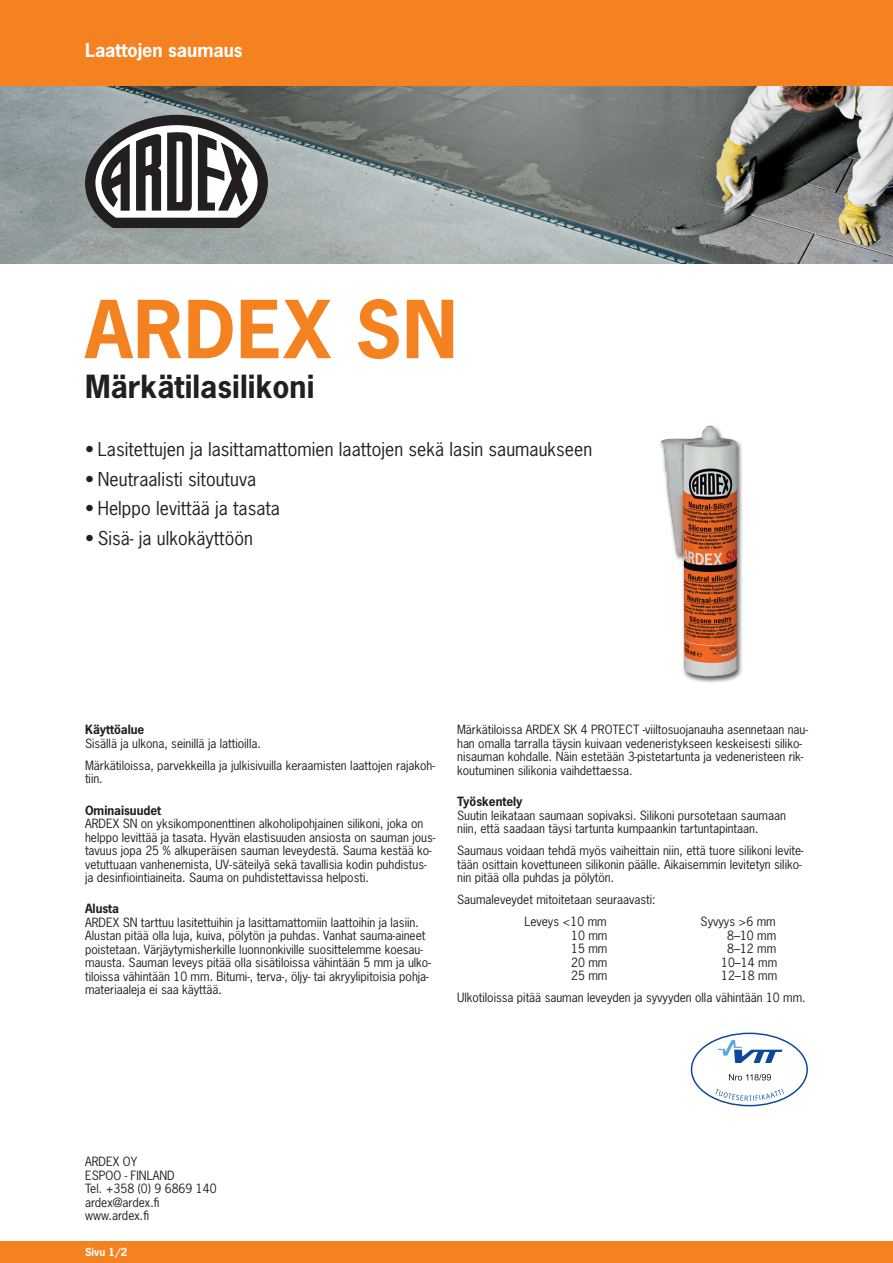
<style>
.page{position:relative;width:893px;height:1263px;background:#fff}
.page>*{position:absolute;margin:0;border:0;box-sizing:border-box;transform-origin:0 0}
.t1{font:700 75px "News Gothic Std";letter-spacing:.015em;color:#f58220}
.t2{font:700 30px "News Gothic Std";letter-spacing:.005em;color:#231f20}
.t3{font:18px "News Gothic Std";letter-spacing:.005em;color:#231f20}
.t4{font:700 18px "News Gothic Std";color:#fff}
.t5{font:12px/13.5px "News Gothic Std";color:#231f20}
.t6{font:700 12px "News Gothic Std";color:#231f20}
.t7{font:700 10.5px "News Gothic Std";color:#fff}
</style>
<div class="page">
<img style="left:0;top:85px;width:893px;height:179px">
<div style="left:0;top:0;width:893px;height:85px;background:#f58220"></div>
<div style="left:0;top:1242px;width:893px;height:21px;background:#f58220"></div>
<div style="left:691px;top:1032px;width:117px;height:74px;border:2px solid #0d499a;border-radius:50%"></div>
<svg style="left:718px;top:1040px;width:64px;height:23px"></svg>
<svg style="left:715px;top:1089px;width:69px;height:12px"></svg>
<svg style="left:729px;top:1074px;width:42px;height:6px"></svg>
<div style="left:659px;top:425px;width:84px;height:259px;background:#231f20;opacity:.75"></div>
<img style="left:660px;top:425px;width:77px;height:253px">
<svg style="left:85px;top:115px;width:183px;height:113px"></svg>
<h3 class="t4" style="left:85px;top:38px;width:159px">Laattojen saumaus</h3>
<h1 class="t1" style="left:85px;top:280px;width:374px">ARDEX SN</h1>
<h2 class="t2" style="left:85px;top:366px;width:231px">Märkätilasilikoni</h2>
<h3 class="t3" style="left:85px;top:438px;width:509px">• Lasitettujen ja lasittamattomien laattojen sekä lasin saumaukseen</h3>
<h3 class="t3" style="left:85px;top:467px;width:173px">• Neutraalisti sitoutuva</h3>
<h3 class="t3" style="left:85px;top:497px;width:196px">• Helppo levittää ja tasata</h3>
<h3 class="t3" style="left:85px;top:526px;width:169px">• Sisä- ja ulkokäyttöön</h3>
<p class="t6" style="left:85px;top:722px;width:61px">Käyttöalue</p>
<p class="t5" style="left:85px;top:732px;width:351px;line-height:22px">Sisällä ja ulkona, seinillä ja lattioilla.<br>Märkätiloissa, parvekkeilla ja julkisivuilla keraamisten laattojen rajakoh-</p>
<p class="t5" style="left:85px;top:772px;width:19px">tiin.</p>
<p class="t6" style="left:85px;top:802px;width:78px">Ominaisuudet</p>
<p class="t5" style="left:85px;top:817px;width:352px">ARDEX SN on yksikomponenttinen alkoholipohjainen silikoni, joka on helppo levittää ja tasata. Hyvän elastisuuden ansiosta on sauman jous&shy;tavuus jopa 25 % alkuperäisen sauman leveydestä. Sauma kestää ko&shy;vetuttuaan vanhenemista, UV-säteilyä sekä tavallisia kodin puhdistus&shy;ja desinfiointiaineita. Sauma on puhdistettavissa helposti.</p>
<p class="t6" style="left:85px;top:901px;width:36px">Alusta</p>
<p class="t5" style="left:85px;top:915px;width:347px">ARDEX SN tarttuu lasitettuihin ja lasittamattomiin laattoihin ja lasiin.<br>Alustan pitää olla luja, kuiva, pölytön ja puhdas. Vanhat sauma-aineet poistetaan. Värjäytymisherkille luonnonkiville suosittelemme koesau&shy;mausta. Sauman leveys pitää olla sisätiloissa vähintään 5 mm ja ulko&shy;tiloissa vähintään 10 mm. Bitumi-, terva-, öljy- tai akryylipitoisia pohja&shy;materiaaleja ei saa käyttää.</p>
<p class="t5" style="left:457px;top:723px;width:352px">Märkätiloissa ARDEX SK 4 PROTECT -viiltosuojanauha asennetaan nau&shy;han omalla tarralla täysin kuivaan vedeneristykseen keskeisesti siliko&shy;nisauman kohdalle. Näin estetään 3-pistetartunta ja vedeneristeen rik&shy;koutuminen silikonia vaihdettaessa.</p>
<p class="t6" style="left:457px;top:794px;width:67px">Työskentely</p>
<p class="t5" style="left:457px;top:808px;width:330px">Suutin leikataan saumaan sopivaksi. Silikoni pursotetaan saumaan niin, että saadaan täysi tartunta kumpaankin tartuntapintaan.</p>
<p class="t5" style="left:457px;top:844px;width:348px">Saumaus voidaan tehdä myös vaiheittain niin, että tuore silikoni levite&shy;tään osittain kovettuneen silikonin päälle. Aikaisemmin levitetyn siliko&shy;nin pitää olla puhdas ja pölytön.</p>
<p class="t5" style="left:524px;top:888px;width:133px;line-height:22px;text-indent:-67px">Saumaleveydet mitoitetaan seuraavasti:<br>Leveys &lt;10 mm</p>
<p class="t5" style="left:701px;top:915px;width:77px">Syvyys &gt;6 mm</p>
<p class="t5" style="left:571px;top:928px;width:38px">10 mm</p>
<p class="t5" style="left:727px;top:928px;width:51px">8–10 mm</p>
<p class="t5" style="left:571px;top:942px;width:38px">15 mm</p>
<p class="t5" style="left:727px;top:942px;width:51px">8–12 mm</p>
<p class="t5" style="left:571px;top:955px;width:38px">20 mm</p>
<p class="t5" style="left:721px;top:955px;width:57px">10–14 mm</p>
<p class="t5" style="left:571px;top:969px;width:38px">25 mm</p>
<p class="t5" style="left:457px;top:964px;width:350px;line-height:22px;text-indent:264px">12–18 mm<br>Ulkotiloissa pitää sauman leveyden ja syvyyden olla vähintään 10 mm.</p>
<p class="t5" style="left:85px;top:1155px;width:133px">ARDEX OY<br>ESPOO - FINLAND<br>Tel. +358 (0) 9 6869 140 ardex@ardex.fi www.ardex.fi</p>
<p class="t7" style="left:85px;top:1245px;width:44px">Sivu 1/2</p>
</div>
